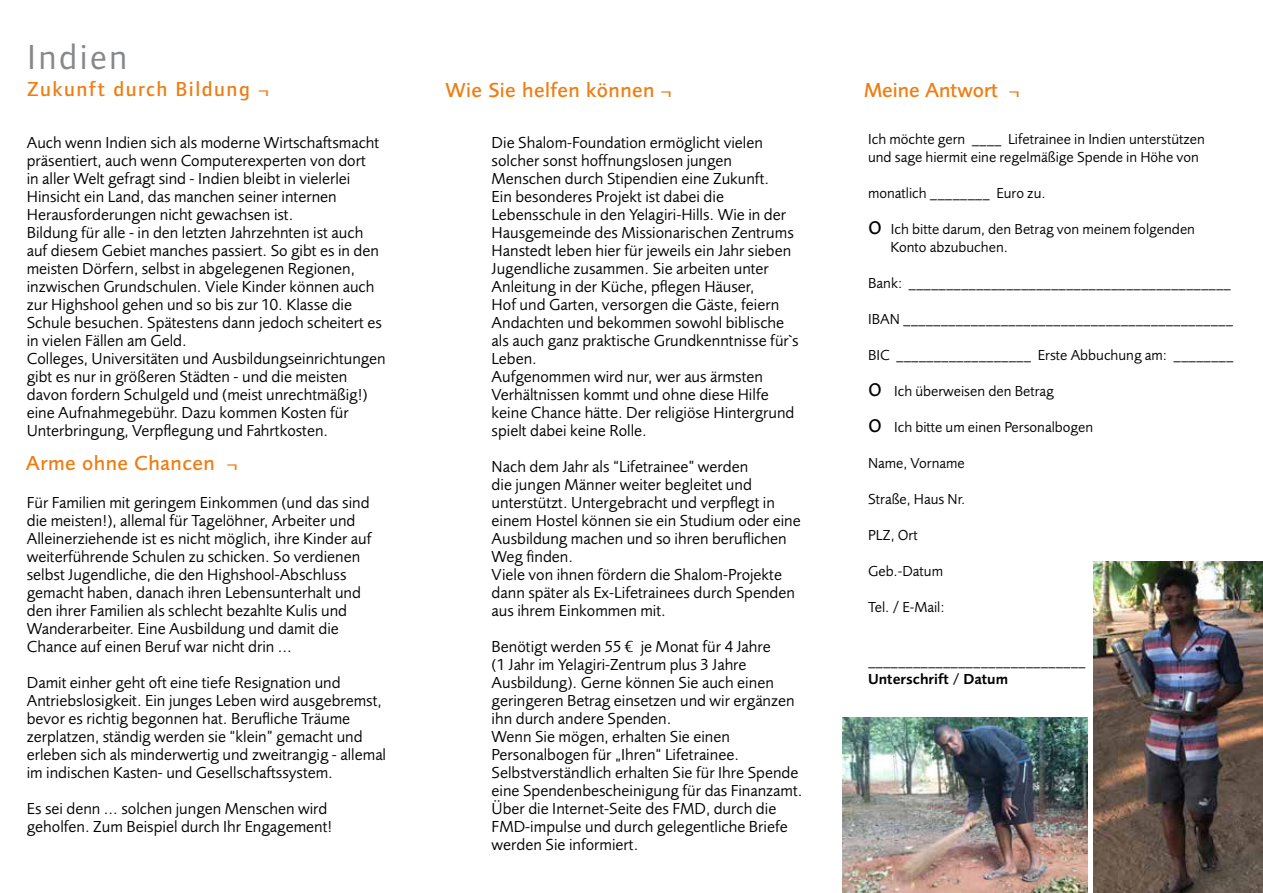
<style>
.page{position:relative;width:1263px;height:893px;background:#fff}
.page>*{position:absolute;margin:0;border:0;box-sizing:border-box;transform-origin:0 0}
.t1{font:36px "Foundry Form Sans";letter-spacing:.07em;color:#87888a}
.t2{font:500 21px "Foundry Sans";letter-spacing:.02em;color:#ee7d11}
.t3{font:500 21px "Foundry Form Sans";letter-spacing:.07em;color:#ee7d11}
.t4{font:500 21px "Foundry Sans";color:#ee7d11}
.t5{font:16.5px/18px "Foundry Sans";color:#000}
.t6{font:15px/18px "Foundry Sans";color:#000}
.t7{font:600 15px/18px "Foundry Sans";color:#000}
.s1{font-family:"Foundry Sans"}
.s2{font-size:27px}
.s3{font-family:"Foundry Form Serif"}
</style>
<div class="page">
<img style="left:1094px;top:561px;width:169px;height:332px">
<img style="left:842px;top:718px;width:246px;height:174px">
<h1 class="t1" style="left:27px;top:37px;width:102px">Indien</h1>
<p class="t3" style="left:27px;top:77px;width:243px">Zukunft durch Bildung <span class="s1">¬</span></p>
<p class="t2" style="left:446px;top:78px;width:227px">Wie Sie helfen können ¬</p>
<p class="t4" style="left:864px;top:78px;width:157px">Meine Antwort ¬</p>
<p class="t5" style="left:27px;top:133px;width:360px">Auch wenn Indien sich als moderne Wirtschaftsmacht präsentiert, auch wenn Computerexperten von dort<br>in aller Welt gefragt sind - Indien bleibt in vielerlei Hinsicht ein Land, das manchen seiner internen Herausforderungen nicht gewachsen ist.<br>Bildung für alle - in den letzten Jahrzehnten ist auch auf diesem Gebiet manches passiert. So gibt es in den meisten Dörfern, selbst in abgelegenen Regionen, inzwischen Grundschulen. Viele Kinder können auch zur Highshool gehen und so bis zur 10. Klasse die Schule besuchen. Spätestens dann jedoch scheitert es in vielen Fällen am Geld.<br>Colleges, Universitäten und Ausbildungseinrichtungen gibt es nur in größeren Städten - und die meisten davon fordern Schulgeld und (meist unrechtmäßig!) eine Aufnahmegebühr. Dazu kommen Kosten für Unterbringung, Verpflegung und Fahrtkosten.</p>
<p class="t6" style="left:868px;top:130px;width:338px">Ich möchte gern ____ Lifetrainee in Indien unterstützen und sage hiermit eine regelmäßige Spende in Höhe von</p>
<p class="t6" style="left:868px;top:184px;width:179px">monatlich ________ Euro zu.</p>
<p class="t6" style="left:890px;top:220px;width:306px;text-indent:-22px"><span class="s2">o</span> Ich bitte darum, den Betrag von meinem folgenden<br>Konto abzubuchen.</p>
<p class="t6" style="left:868px;top:274px;width:364px">Bank: ___________________________________________</p>
<p class="t6" style="left:868px;top:310px;width:367px">IBAN ____________________________________________</p>
<p class="t6" style="left:868px;top:346px;width:367px">BIC __________________ Erste Abbuchung am: ________</p>
<p class="t6" style="left:868px;top:382px;width:187px"><span class="s2">o</span> Ich überweisen den Betrag</p>
<p class="t6" style="left:868px;top:418px;width:227px"><span class="s2">o</span> Ich bitte um einen Personalbogen</p>
<p class="t6" style="left:868px;top:454px;width:98px">Name, Vorname</p>
<p class="t6" style="left:868px;top:490px;width:99px">Straße, Haus Nr.</p>
<p class="t6" style="left:868px;top:526px;width:51px">PLZ, Ort</p>
<p class="t6" style="left:868px;top:562px;width:76px">Geb.-Datum</p>
<p class="t6" style="left:868px;top:598px;width:78px">Tel. / E-Mail:</p>
<p class="t5" style="left:492px;top:133px;width:308px">Die Shalom-Foundation ermöglicht vielen solcher sonst hoffnungslosen jungen Menschen durch Stipendien eine Zukunft.<br>Ein besonderes Projekt ist dabei die Lebensschule in den Yelagiri-Hills. Wie in der Hausgemeinde des Missionarischen Zentrums Hanstedt leben hier für jeweils ein Jahr sieben Jugendliche zusammen. Sie arbeiten unter Anleitung in der Küche, pflegen Häuser,<br>Hof und Garten, versorgen die Gäste, feiern Andachten und bekommen sowohl biblische als auch ganz praktische Grundkenntnisse für`s Leben.<br>Aufgenommen wird nur, wer aus ärmsten Verhältnissen kommt und ohne diese Hilfe keine Chance hätte. Der religiöse Hintergrund spielt dabei keine Rolle.</p>
<p class="t5" style="left:492px;top:457px;width:311px">Nach dem Jahr als “Lifetrainee” werden<br>die jungen Männer weiter begleitet und unterstützt. Untergebracht und verpflegt in einem Hostel können sie ein Studium oder eine Ausbildung machen und so ihren beruflichen Weg finden.<br>Viele von ihnen fördern die Shalom-Projekte dann später als Ex-Lifetrainees durch Spenden aus ihrem Einkommen mit.</p>
<p class="t5" style="left:492px;top:637px;width:312px">Benötigt werden 55 <span class="s3">¤</span> je Monat für 4 Jahre<br>(1 Jahr im Yelagiri-Zentrum plus 3 Jahre Ausbildung). Gerne können Sie auch einen geringeren Betrag einsetzen und wir ergänzen ihn durch andere Spenden.<br>Wenn Sie mögen, erhalten Sie einen Personalbogen für „Ihren“ Lifetrainee.<br>Selbstverständlich erhalten Sie für Ihre Spende eine Spendenbescheinigung für das Finanzamt.<br>Über die Internet-Seite des FMD, durch die FMD-impulse und durch gelegentliche Briefe werden Sie informiert.</p>
<p class="t2" style="left:26px;top:451px;width:213px">Arme ohne Chancen ¬</p>
<p class="t5" style="left:27px;top:493px;width:346px">Für Familien mit geringem Einkommen (und das sind die meisten!), allemal für Tagelöhner, Arbeiter und Alleinerziehende ist es nicht möglich, ihre Kinder auf weiterführende Schulen zu schicken. So verdienen selbst Jugendliche, die den Highshool-Abschluss gemacht haben, danach ihren Lebensunterhalt und den ihrer Familien als schlecht bezahlte Kulis und Wanderarbeiter. Eine Ausbildung und damit die Chance auf einen Beruf war nicht drin ...</p>
<p class="t5" style="left:27px;top:673px;width:361px">Damit einher geht oft eine tiefe Resignation und Antriebslosigkeit. Ein junges Leben wird ausgebremst, bevor es richtig begonnen hat. Berufliche Träume zerplatzen, ständig werden sie “klein” gemacht und erleben sich als minderwertig und zweitrangig - allemal im indischen Kasten- und Gesellschaftssystem.</p>
<p class="t5" style="left:27px;top:799px;width:307px">Es sei denn ... solchen jungen Menschen wird geholfen. Zum Beispiel durch Ihr Engagement!</p>
<p class="t7" style="left:868px;top:652px;width:219px">_____________________________<br>Unterschrift / Datum</p>
</div>
